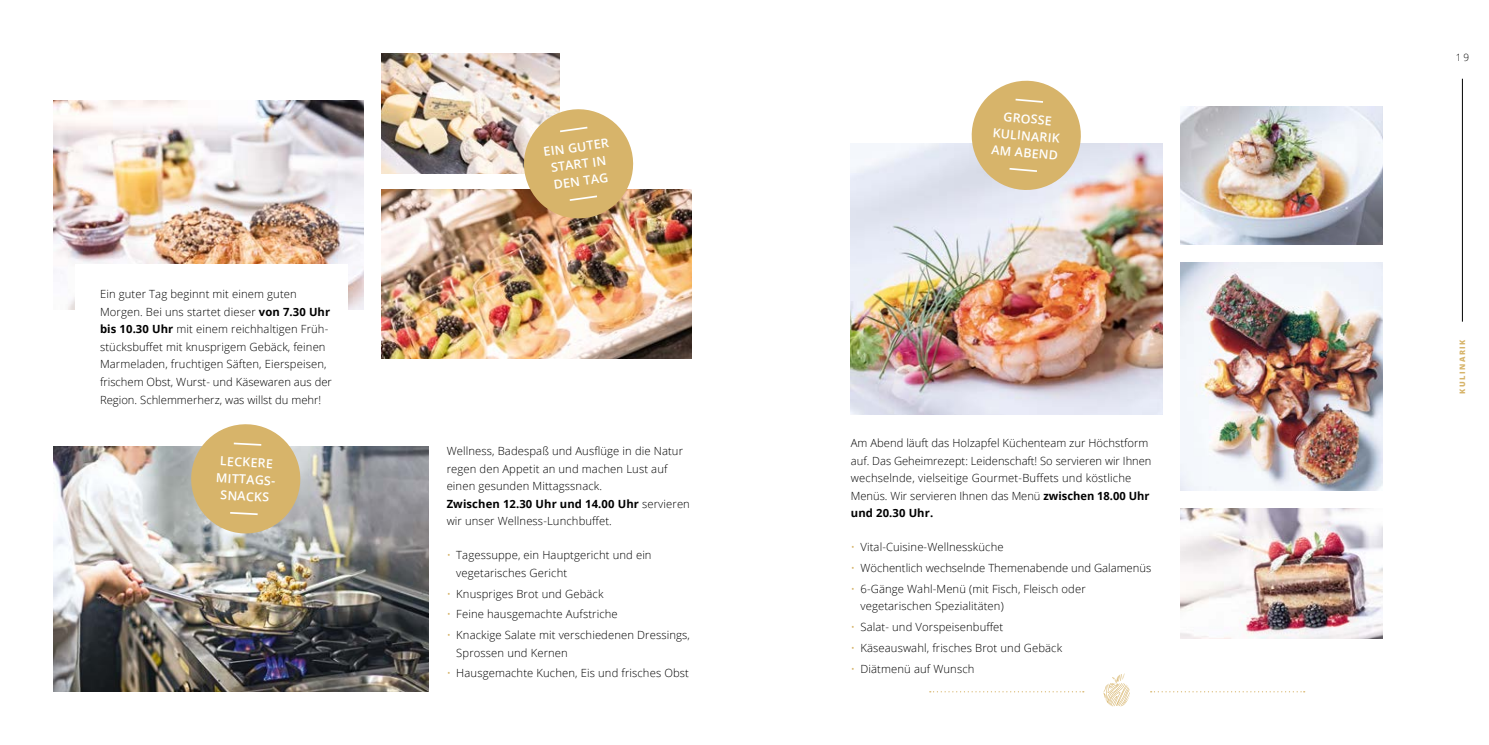
<style>
.page{position:relative;width:1489px;height:745px;background:#fff}
.page>*{position:absolute;margin:0;border:0;box-sizing:border-box;transform-origin:0 0}
.t1{font:600 12.38px/17px "Open Sans";color:#fff;text-align:center}
.t2{font:300 11.25px/17.5px "Open Sans";letter-spacing:.01em;color:#000}
.t3{font:300 10px "Open Sans";color:#000}
.t4{font:800 7.5px "Open Sans";letter-spacing:.2em;color:#d7b46a}
.s1{font-weight:700}
.s2{color:#d7b46a}
</style>
<div class="page">
<img style="left:381px;top:53px;width:179px;height:121px">
<img style="left:53px;top:101px;width:310px;height:208px">
<img style="left:381px;top:189px;width:310px;height:169px">
<img style="left:53px;top:446px;width:376px;height:245px">
<img style="left:1180px;top:106px;width:202px;height:138px">
<img style="left:850px;top:143px;width:312px;height:271px">
<img style="left:1180px;top:508px;width:202px;height:130px">
<img style="left:1180px;top:262px;width:202px;height:228px">
<img style="left:516px;top:101px;width:124px;height:125px">
<svg style="left:185px;top:424px;width:121px;height:115px;background:#d3bd8c"></svg>
<svg style="left:966px;top:80px;width:120px;height:115px;background:#dec797"></svg>
<div style="left:75px;top:264px;width:272px;height:109px;background:#fff"></div>
<hr style="left:1461px;top:79px;width:1px;height:242px;background:#000">
<svg style="left:929px;top:691px;width:154px;height:1px"></svg>
<svg style="left:1150px;top:691px;width:154px;height:1px"></svg>
<svg style="left:1103px;top:673px;width:26px;height:32px"></svg>
<p class="t2" style="left:100px;top:285px;width:233px">Ein guter Tag beginnt mit einem guten Morgen. Bei uns startet dieser <span class="s1">von 7.30 Uhr bis 10.30 Uhr</span> mit einem reichhaltigen Früh&shy;stücksbuffet mit knusprigem Gebäck, feinen Marmeladen, fruchtigen Säften, Eierspeisen, frischem Obst, Wurst- und Käsewaren aus der Region. Schlemmerherz, was willst du mehr!</p>
<p class="t1" style="left:217px;top:451px;width:63px;rotate:3deg">LECKERE<br>MITTAGS-<br>SNACKS</p>
<p class="t1" style="left:542px;top:143px;width:67px;rotate:-8deg">EIN GUTER<br>START IN<br>DEN TAG</p>
<p class="t2" style="left:446px;top:442px;width:245px">Wellness, Badespaß und Ausflüge in die Natur regen den Appetit an und machen Lust auf einen gesunden Mittagssnack.<br><span class="s1">Zwischen 12.30 Uhr und 14.00 Uhr</span> servieren wir unser Wellness-Lunchbuffet.</p>
<p class="t2" style="left:456px;top:546px;width:197px;text-indent:-10px"><span class="s2">•</span> Tagessuppe, ein Hauptgericht und ein vegetarisches Gericht</p>
<p class="t2" style="left:446px;top:584px;width:158px"><span class="s2">•</span> Knuspriges Brot und Gebäck</p>
<p class="t2" style="left:446px;top:604px;width:173px"><span class="s2">•</span> Feine hausgemachte Aufstriche</p>
<p class="t2" style="left:456px;top:625px;width:235px;text-indent:-10px"><span class="s2">•</span> Knackige Salate mit verschiedenen Dressings,<br>Sprossen und Kernen</p>
<p class="t2" style="left:446px;top:663px;width:244px"><span class="s2">•</span> Hausgemachte Kuchen, Eis und frisches Obst</p>
<p class="t1" style="left:995px;top:107px;width:69px;rotate:5deg">GROSSE<br>KULINARIK<br>AM ABEND</p>
<p class="t2" style="left:850px;top:434px;width:302px">Am Abend läuft das Holzapfel Küchenteam zur Höchstform auf. Das Geheimrezept: Leidenschaft! So servieren wir Ihnen wechselnde, vielseitige Gourmet-Buffets und köstliche Menüs. Wir servieren Ihnen das Menü <span class="s1">zwischen 18.00 Uhr und 20.30 Uhr.</span></p>
<p class="t2" style="left:850px;top:538px;width:154px"><span class="s2">•</span> Vital-Cuisine-Wellnessküche</p>
<p class="t2" style="left:850px;top:558px;width:302px"><span class="s2">•</span> Wöchentlich wechselnde Themenabende und Galamenüs</p>
<p class="t2" style="left:860px;top:579px;width:227px;text-indent:-10px"><span class="s2">•</span> 6-Gänge Wahl-Menü (mit Fisch, Fleisch oder vegetarischen Spezialitäten)</p>
<p class="t2" style="left:850px;top:617px;width:154px"><span class="s2">•</span> Salat- und Vorspeisenbuffet</p>
<p class="t2" style="left:850px;top:638px;width:213px"><span class="s2">•</span> Käseauswahl, frisches Brot und Gebäck</p>
<p class="t2" style="left:850px;top:659px;width:125px"><span class="s2">•</span> Diätmenü auf Wunsch</p>
<p class="t3" style="left:1455px;top:50px;width:15px">19</p>
<p class="t4" style="left:1456px;top:393px;width:56px;rotate:-90deg">KULINARIK</p>
</div>
